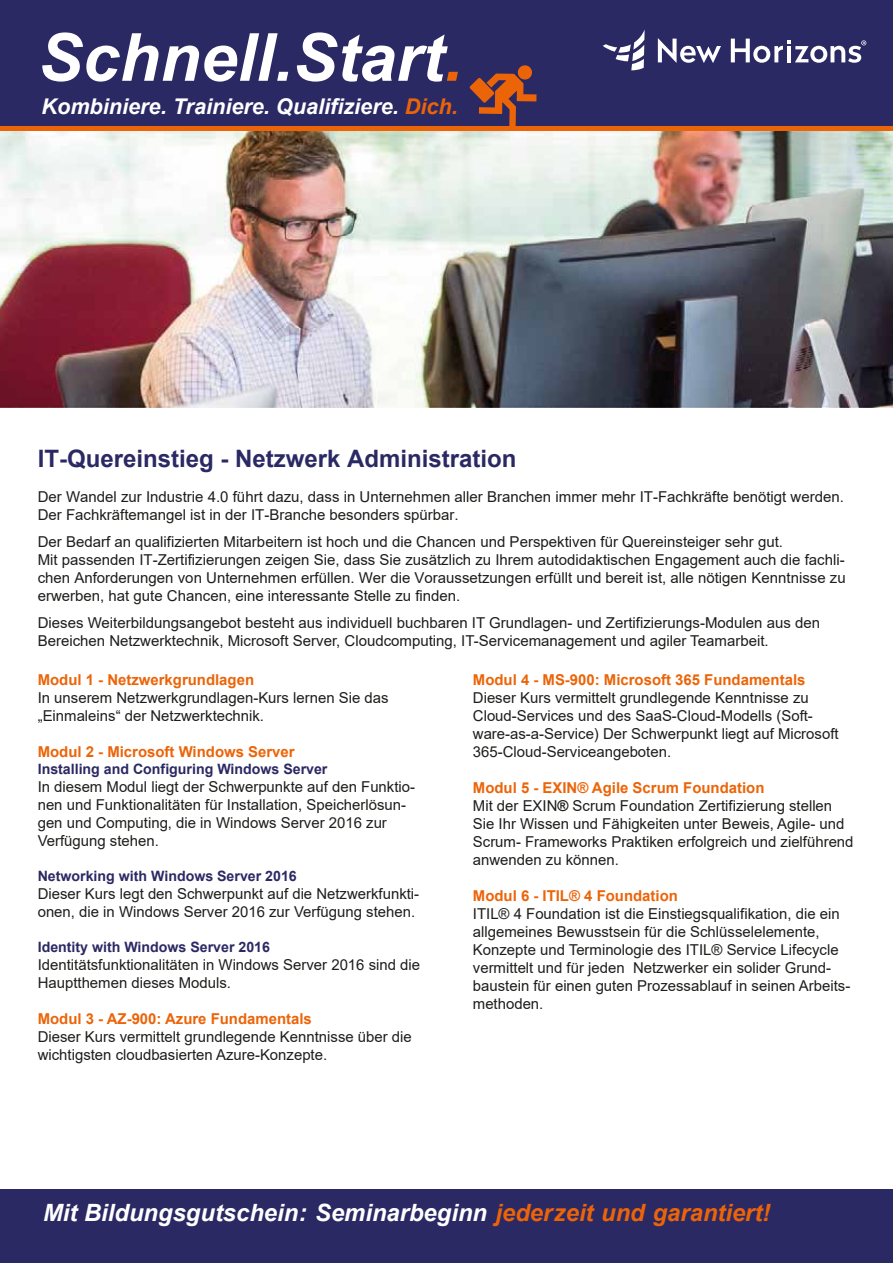
<style>
.page{position:relative;width:893px;height:1263px;background:#fff}
.page>*{position:absolute;margin:0;border:0;box-sizing:border-box;transform-origin:0 0}
.t1{font:italic 700 66.45px "Arial";color:#fff}
.t2{font:700 24px "Arial";color:#2b2964}
.t3{font:italic 700 23.85px "Arial";color:#fff}
.t4{font:italic 700 21.6px "Arial";color:#fff}
.t5{font:15px/18px "Arial";color:#1d1d1b}
.t6{font:700 15px "Arial";color:#ec6408}
.t7{font:700 14.25px "Arial";color:#2b2964}
.s1{color:#ec6408}
.s2{font-weight:700;color:#ec6408}
.s3{font-weight:700}
</style>
<div class="page">
<div style="left:0;top:1190px;width:893px;height:73px;background:#2b2964"></div>
<img style="left:0;top:131px;width:893px;height:277px">
<div style="left:0;top:0;width:893px;height:127px;background:#2b2964"></div>
<svg style="left:470px;top:65px;width:66px;height:61px"></svg>
<div style="left:0;top:126px;width:893px;height:5px;background:#ec6408"></div>
<svg style="left:658px;top:38px;width:63px;height:25px"></svg>
<svg style="left:731px;top:39px;width:135px;height:24px"></svg>
<svg style="left:603px;top:29px;width:42px;height:41px"></svg>
<h1 class="t1" style="left:38px;top:13px;width:426px">Schnell.Start<span class="s1">.</span></h1>
<h3 class="t4" style="left:41px;top:92px;width:418px">Kombiniere. Trainiere. Qualifiziere. <span class="s1">Dich.</span></h3>
<h2 class="t2" style="left:38px;top:441px;width:480px">IT-Quereinstieg - Netzwerk Administration</h2>
<p class="t5" style="left:38px;top:487px;width:808px">Der Wandel zur Industrie 4.0 führt dazu, dass in Unternehmen aller Branchen immer mehr IT-Fachkräfte benötigt werden.<br>Der Fachkräftemangel ist in der IT-Branche besonders spürbar.</p>
<p class="t5" style="left:38px;top:532px;width:809px">Der Bedarf an qualifizierten Mitarbeitern ist hoch und die Chancen und Perspektiven für Quereinsteiger sehr gut.<br>Mit passenden IT-Zertifizierungen zeigen Sie, dass Sie zusätzlich zu Ihrem autodidaktischen Engagement auch die fachli&shy;chen Anforderungen von Unternehmen erfüllen. Wer die Voraussetzungen erfüllt und bereit ist, alle nötigen Kenntnisse zu erwerben, hat gute Chancen, eine interessante Stelle zu finden.</p>
<p class="t5" style="left:38px;top:613px;width:784px">Dieses Weiterbildungsangebot besteht aus individuell buchbaren IT Grundlagen- und Zertifizierungs-Modulen aus den<br>Bereichen Netzwerktechnik, Microsoft Server, Cloudcomputing, IT-Servicemanagement und agiler Teamarbeit.</p>
<p class="t6" style="left:38px;top:669px;width:218px">Modul 1 - Netzwerkgrundlagen</p>
<p class="t5" style="left:38px;top:688px;width:352px">In unserem Netzwerkgrundlagen-Kurs lernen Sie das „Einmaleins“ der Netzwerktechnik.</p>
<p class="t6" style="left:38px;top:741px;width:258px">Modul 2 - Microsoft Windows Server</p>
<p class="t7" style="left:38px;top:759px;width:291px">Installing and Configuring Windows Server</p>
<p class="t5" style="left:38px;top:777px;width:379px">In diesem Modul liegt der Schwerpunkte auf den Funktio&shy;nen und Funktionalitäten für Installation, Speicherlösun&shy;gen und Computing, die in Windows Server 2016 zur Verfügung stehen.</p>
<p class="t7" style="left:38px;top:866px;width:261px">Networking with Windows Server 2016</p>
<p class="t5" style="left:38px;top:884px;width:383px">Dieser Kurs legt den Schwerpunkt auf die Netzwerkfunkti&shy;onen, die in Windows Server 2016 zur Verfügung stehen.</p>
<p class="t7" style="left:38px;top:937px;width:234px">Identity with Windows Server 2016</p>
<p class="t5" style="left:38px;top:956px;width:384px">Identitätsfunktionalitäten in Windows Server 2016 sind die<br>Hauptthemen dieses Moduls.</p>
<p class="t6" style="left:38px;top:1008px;width:276px">Modul 3 - AZ-900: Azure Fundamentals</p>
<p class="t5" style="left:38px;top:1028px;width:376px">Dieser Kurs vermittelt grundlegende Kenntnisse über die wichtigsten cloudbasierten Azure-Konzepte.</p>
<p class="t6" style="left:473px;top:669px;width:334px">Modul 4 - MS-900: Microsoft 365 Fundamentals</p>
<p class="t5" style="left:473px;top:688px;width:367px">Dieser Kurs vermittelt grundlegende Kenntnisse zu Cloud-Services und des SaaS-Cloud-Modells (Soft&shy;ware-as-a-Service) Der Schwerpunkt liegt auf Microsoft 365-Cloud-Serviceangeboten.</p>
<p class="t5" style="left:473px;top:778px;width:382px"><span class="s2">Modul 5 - EXIN® Agile Scrum Foundation<br></span>Mit der EXIN<span class="s3">®</span> Scrum Foundation Zertifizierung stellen Sie Ihr Wissen und Fähigkeiten unter Beweis, Agile- und Scrum- Frameworks Praktiken erfolgreich und zielführend anwenden zu können.</p>
<p class="t6" style="left:473px;top:885px;width:207px">Modul 6 - ITIL® 4 Foundation</p>
<p class="t5" style="left:473px;top:904px;width:379px">ITIL® 4 Foundation ist die Einstiegsqualifikation, die ein allgemeines Bewusstsein für die Schlüsselelemente, Konzepte und Terminologie des ITIL® Service Lifecycle vermittelt und für jeden Netzwerker ein solider Grund&shy;baustein für einen guten Prozessablauf in seinen Arbeits&shy;methoden.</p>
<h3 class="t3" style="left:43px;top:1197px;width:729px">Mit Bildungsgutschein: Seminarbeginn <span class="s1">jederzeit und garantiert!</span></h3>
</div>
